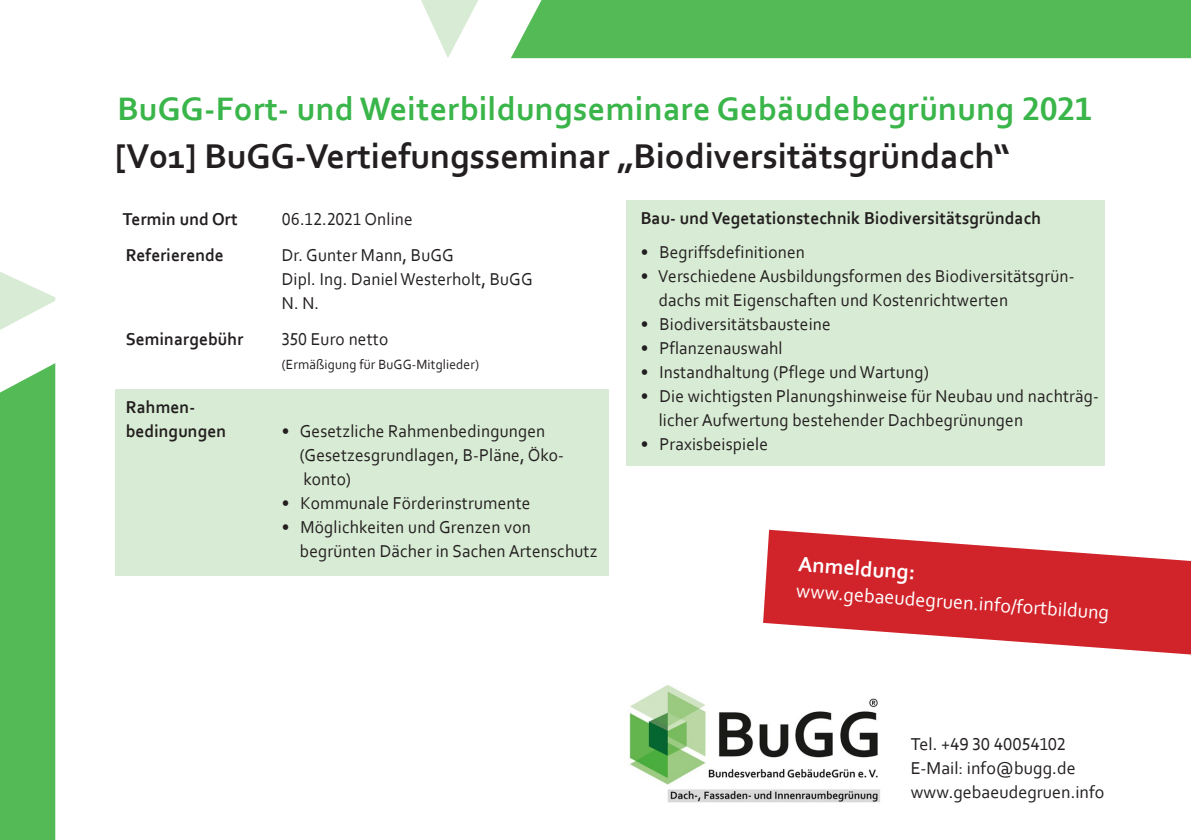
<style>
.page{position:relative;width:1191px;height:840px;background:#fff}
.page>*{position:absolute;margin:0;border:0;box-sizing:border-box;transform-origin:0 0}
.t1{font:700 36px "Corbel";color:#231f20}
.t2{font:700 34px "Corbel";letter-spacing:.01em;color:#3ab54a}
.t3{font:700 22px "Corbel";color:#fff}
.t4{font:20px "Corbel";color:#fff}
.t5{font:18px/24px "Corbel";letter-spacing:.01em;color:#231f20;scale:.96 1}
.t6{font:700 18px/24px "Corbel";letter-spacing:.01em;color:#231f20;scale:.96 1}
.t7{font:18px/24px "Corbel";letter-spacing:.01em;color:#231f20}
.t8{font:14px "Corbel";letter-spacing:.01em;color:#231f20;scale:.96 1}
</style>
<div class="page">
<div style="left:511px;top:0;width:680px;height:58px;background:#54ba56"></div>
<svg style="left:421px;top:0;width:57px;height:58px"></svg>
<div style="left:0;top:363px;width:55px;height:476px;background:#54ba56"></div>
<svg style="left:0;top:272px;width:55px;height:58px"></svg>
<div style="left:626px;top:200px;width:479px;height:265px;background:#d8ebd4"></div>
<div style="left:115px;top:389px;width:494px;height:186px;background:#d8ebd4"></div>
<img style="left:629px;top:685px;width:251px;height:118px">
<svg style="left:763px;top:529px;width:428px;height:125px;fill:#d1232a"></svg>
<h2 class="t2" style="left:117px;top:88px;width:976px">BuGG-Fort- und Weiterbildungseminare Gebäudebegrünung 2021</h2>
<h1 class="t1" style="left:115px;top:142px;width:896px">[V01] BuGG-Vertiefungsseminar „Biodiversitätsgründach“</h1>
<p class="t6" style="left:123px;top:208px;width:121px">Termin und Ort</p>
<p class="t5" style="left:282px;top:206px;width:138px">06.12.2021 Online</p>
<p class="t6" style="left:126px;top:244px;width:104px">Referierende</p>
<p class="t5" style="left:282px;top:242px;width:263px">Dr. Gunter Mann, BuGG<br>Dipl. Ing. Daniel Westerholt, BuGG<br>N. N.</p>
<p class="t6" style="left:126px;top:328px;width:124px">Seminargebühr</p>
<p class="t5" style="left:282px;top:326px;width:112px">350 Euro netto</p>
<p class="t8" style="left:282px;top:355px;width:207px">(Ermäßigung für BuGG-Mitglieder)</p>
<p class="t6" style="left:126px;top:396px;width:106px">Rahmen&shy;bedingungen</p>
<p class="t6" style="left:640px;top:207px;width:419px">Bau- und Vegetationstechnik Biodiversitätsgründach</p>
<p class="t5" style="left:640px;top:239px;width:173px">• Begriffsdefinitionen</p>
<p class="t5" style="left:658px;top:263px;width:435px;text-indent:-18px">• Verschiedene Ausbildungsformen des Biodiversitätsgrün&shy;dachs mit Eigenschaften und Kostenrichtwerten</p>
<p class="t5" style="left:640px;top:311px;width:199px">• Biodiversitätsbausteine</p>
<p class="t5" style="left:640px;top:335px;width:149px">• Pflanzenauswahl</p>
<p class="t5" style="left:640px;top:359px;width:302px">• Instandhaltung (Pflege und Wartung)</p>
<p class="t5" style="left:658px;top:383px;width:460px;text-indent:-18px">• Die wichtigsten Planungshinweise für Neubau und nachträg&shy;licher Aufwertung bestehender Dachbegrünungen</p>
<p class="t5" style="left:640px;top:431px;width:134px">• Praxisbeispiele</p>
<p class="t5" style="left:300px;top:418px;width:276px;text-indent:-18px">• Gesetzliche Rahmenbedingungen (Gesetzesgrundlagen, B-Pläne, Öko&shy;konto)</p>
<p class="t5" style="left:282px;top:490px;width:260px">• Kommunale Förderinstrumente</p>
<p class="t5" style="left:300px;top:514px;width:311px;text-indent:-18px">• Möglichkeiten und Grenzen von begrünten Dächer in Sachen Artenschutz</p>
<p class="t3" style="left:799px;top:555px;width:119px;rotate:4deg">Anmeldung:</p>
<p class="t4" style="left:797px;top:578px;width:315px;rotate:4deg">www.gebaeudegruen.info/fortbildung</p>
<p class="t7" style="left:910px;top:730px;width:195px">Tel. +49 30 40054102<br>E-Mail: info@bugg.de www.gebaeudegruen.info</p>
</div>
